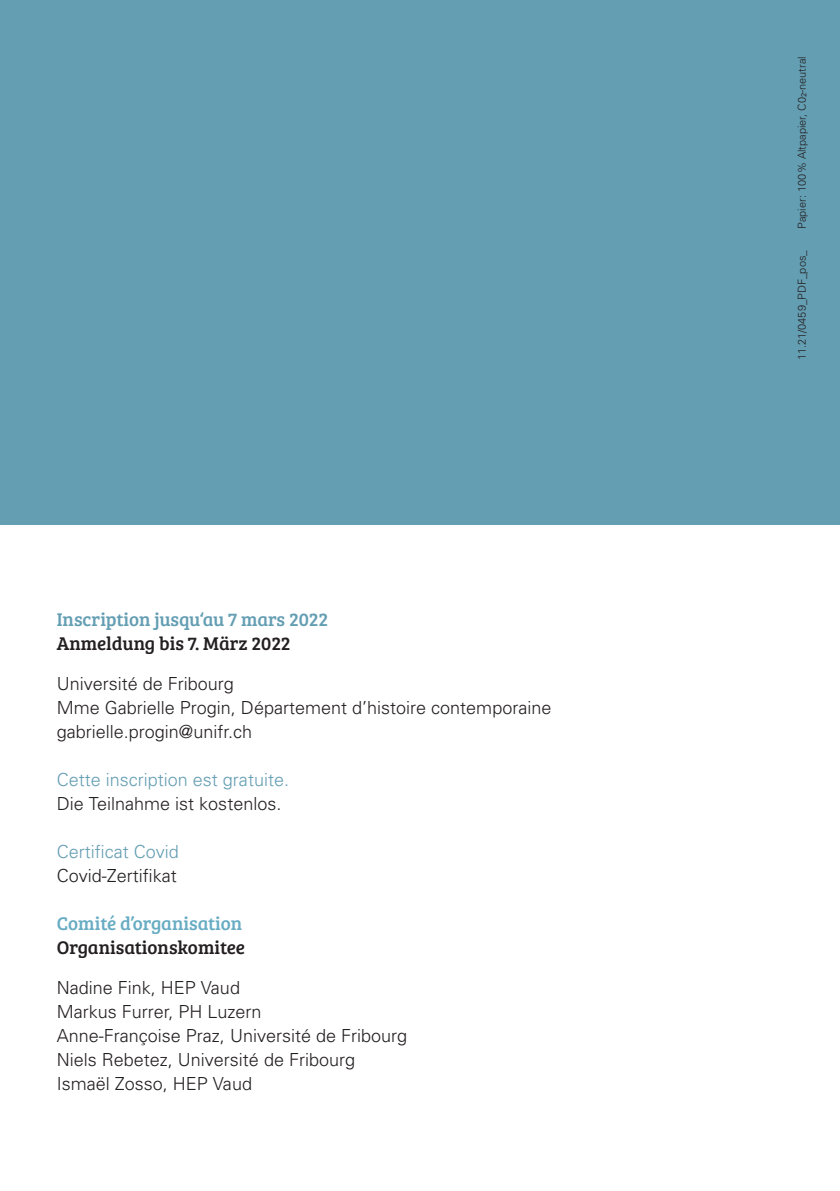
<style>
.page{position:relative;width:840px;height:1191px;background:#fff}
.page>*{position:absolute;margin:0;border:0;box-sizing:border-box;transform-origin:0 0}
.t1{font:19px "Bree Serif";color:#231f20}
.t2{font:19px "Bree Serif";color:#649eb3}
.t3{font:19px "Bree Serif";color:#68acc3}
.t4{font:300 18px/24px "Univers";color:#231f20}
.t5{font:300 18px "Univers";color:#649eb3}
.t6{font:300 11px "Univers";color:#231f20}
.s1{font-size:12px}
</style>
<div class="page">
<div style="left:0;top:0;width:839px;height:524px;background:#649eb3"></div>
<p class="t2" style="left:57px;top:606px;width:273px">Inscription jusqu‘au 7 mars 2022</p>
<p class="t1" style="left:57px;top:629px;width:235px">Anmeldung bis 7. März 2022</p>
<p class="t4" style="left:57px;top:671px;width:496px">Université de Fribourg<br>Mme Gabrielle Progin, Département d’histoire contemporaine gabrielle.progin@unifr.ch</p>
<p class="t5" style="left:57px;top:769px;width:234px">Cette inscription est gratuite.</p>
<p class="t4" style="left:57px;top:791px;width:226px">Die Teilnahme ist kostenlos.</p>
<p class="t5" style="left:57px;top:841px;width:124px">Certificat Covid</p>
<p class="t4" style="left:57px;top:863px;width:122px">Covid-Zertifikat</p>
<p class="t3" style="left:57px;top:910px;width:187px">Comité d’organisation</p>
<p class="t1" style="left:57px;top:933px;width:190px">Organisationskomitee</p>
<p class="t4" style="left:57px;top:975px;width:352px">Nadine Fink, HEP Vaud<br>Markus Furrer, PH Luzern<br>Anne-Françoise Praz, Université de Fribourg<br>Niels Rebetez, Université de Fribourg<br>Ismaël Zosso, HEP Vaud</p>
<p class="t6" style="left:795px;top:229px;width:174px;rotate:-90deg">Papier: 100% Altpapier, C0<span class="s1">²</span>-neutral</p>
<p class="t6" style="left:795px;top:360px;width:112px;rotate:-90deg">11.21/0459_PDF_pos_</p>
</div>
